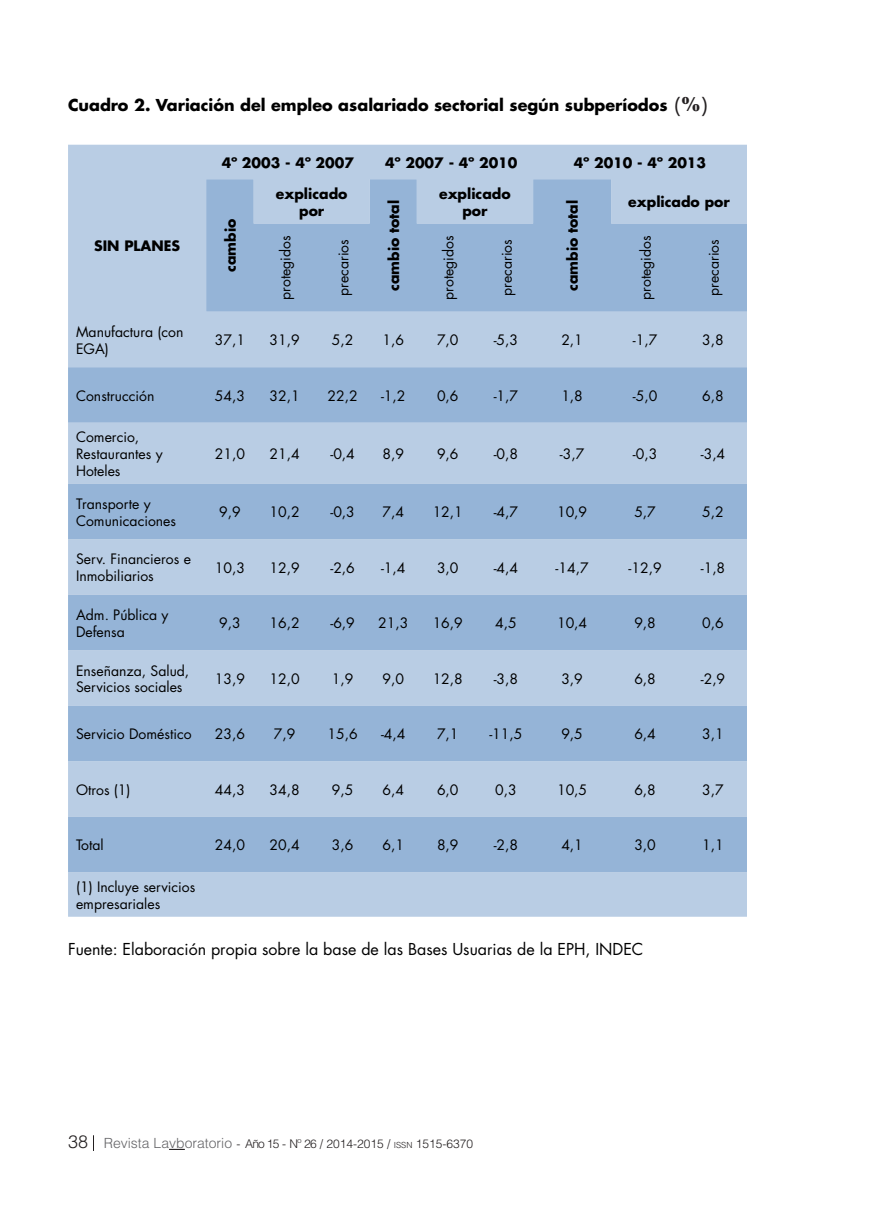
<style>
.page{position:relative;width:879px;height:1219px;background:#fff}
.page>*{position:absolute;margin:0;border:0;box-sizing:border-box;transform-origin:0 0}
.t1{font:300 18px "Helvetica LT Std";color:#231f20}
.t2{font:16px "Futura Std";color:#000}
.t3{font:700 16px "Futura Std";color:#000}
.t4{font:14px/16.8px "Futura Std";color:#000}
.t5{font:700 14px/16.8px "Futura Std";color:#000;text-align:center}
.t6{font:300 12px "Helvetica LT Std";color:#231f20}
.s1{font-family:"Baskerville MT Std";font-size:21px;color:#231f20}
.s2{font-size:14px;color:#656568}
.s3{font-size:8.4px}
</style>
<div class="page">
<svg style="left:93px;top:1135px;width:1px;height:16px"></svg>
<svg style="left:169px;top:1149px;width:16px;height:1px"></svg>
<div style="left:68px;top:145px;width:679px;height:772px;background:#b9cde4"></div>
<svg style="left:68px;top:179px;width:679px;height:693px;background:#a6c0dd"></svg>
<p class="t3" style="left:68px;top:94px;width:642px">Cuadro 2. Variación del empleo asalariado sectorial según subperíodos <span class="s1">(%)</span></p>
<p class="t5" style="left:94px;top:237px;width:88px">SIN PLANES</p>
<p class="t5" style="left:222px;top:154px;width:134px">4º 2003 - 4º 2007</p>
<p class="t5" style="left:385px;top:154px;width:134px">4º 2007 - 4º 2010</p>
<p class="t5" style="left:574px;top:154px;width:134px">4º 2010 - 4º 2013</p>
<p class="t5" style="left:222px;top:272px;width:55px;rotate:-90deg">cambio</p>
<p class="t5" style="left:276px;top:185px;width:73px">explicado por</p>
<p class="t5" style="left:439px;top:185px;width:73px">explicado por</p>
<p class="t5" style="left:564px;top:291px;width:93px;rotate:-90deg">cambio total</p>
<p class="t5" style="left:628px;top:193px;width:103px">explicado por</p>
<p class="t5" style="left:385px;top:291px;width:93px;rotate:-90deg">cambio total</p>
<p class="t4" style="left:277px;top:300px;width:66px;rotate:-90deg">protegidos</p>
<p class="t4" style="left:335px;top:296px;width:58px;rotate:-90deg">precarios</p>
<p class="t4" style="left:440px;top:300px;width:66px;rotate:-90deg">protegidos</p>
<p class="t4" style="left:498px;top:296px;width:58px;rotate:-90deg">precarios</p>
<p class="t4" style="left:637px;top:300px;width:66px;rotate:-90deg">protegidos</p>
<p class="t4" style="left:705px;top:296px;width:58px;rotate:-90deg">precarios</p>
<p class="t4" style="left:76px;top:323px;width:109px">Manufactura (con<br>EGA)</p>
<p class="t4" style="left:215px;top:332px;width:32px">37,1</p>
<p class="t4" style="left:269px;top:332px;width:32px">31,9</p>
<p class="t4" style="left:332px;top:332px;width:23px">5,2</p>
<p class="t4" style="left:382px;top:332px;width:23px">1,6</p>
<p class="t4" style="left:437px;top:332px;width:23px">7,0</p>
<p class="t4" style="left:494px;top:332px;width:26px">-5,3</p>
<p class="t4" style="left:561px;top:332px;width:23px">2,1</p>
<p class="t4" style="left:633px;top:332px;width:26px">-1,7</p>
<p class="t4" style="left:702px;top:332px;width:23px">3,8</p>
<p class="t4" style="left:76px;top:387px;width:80px">Construcción</p>
<p class="t4" style="left:215px;top:387px;width:32px">54,3</p>
<p class="t4" style="left:269px;top:387px;width:32px">32,1</p>
<p class="t4" style="left:327px;top:387px;width:32px">22,2</p>
<p class="t4" style="left:381px;top:387px;width:26px">-1,2</p>
<p class="t4" style="left:437px;top:387px;width:23px">0,6</p>
<p class="t4" style="left:494px;top:387px;width:26px">-1,7</p>
<p class="t4" style="left:561px;top:387px;width:23px">1,8</p>
<p class="t4" style="left:633px;top:387px;width:26px">-5,0</p>
<p class="t4" style="left:702px;top:387px;width:23px">6,8</p>
<p class="t4" style="left:76px;top:429px;width:88px">Comercio,<br>Restaurantes y<br>Hoteles</p>
<p class="t4" style="left:215px;top:446px;width:32px">21,0</p>
<p class="t4" style="left:269px;top:446px;width:32px">21,4</p>
<p class="t4" style="left:330px;top:446px;width:26px">-0,4</p>
<p class="t4" style="left:382px;top:446px;width:23px">8,9</p>
<p class="t4" style="left:437px;top:446px;width:23px">9,6</p>
<p class="t4" style="left:494px;top:446px;width:26px">-0,8</p>
<p class="t4" style="left:560px;top:446px;width:26px">-3,7</p>
<p class="t4" style="left:633px;top:446px;width:26px">-0,3</p>
<p class="t4" style="left:701px;top:446px;width:26px">-3,4</p>
<p class="t4" style="left:76px;top:496px;width:102px">Transporte y<br>Comunicaciones</p>
<p class="t4" style="left:219px;top:504px;width:23px">9,9</p>
<p class="t4" style="left:269px;top:504px;width:32px">10,2</p>
<p class="t4" style="left:330px;top:504px;width:26px">-0,3</p>
<p class="t4" style="left:382px;top:504px;width:23px">7,4</p>
<p class="t4" style="left:433px;top:504px;width:32px">12,1</p>
<p class="t4" style="left:494px;top:504px;width:26px">-4,7</p>
<p class="t4" style="left:557px;top:504px;width:32px">10,9</p>
<p class="t4" style="left:634px;top:504px;width:23px">5,7</p>
<p class="t4" style="left:702px;top:504px;width:23px">5,2</p>
<p class="t4" style="left:76px;top:551px;width:116px">Serv. Financieros e<br>Inmobiliarios</p>
<p class="t4" style="left:215px;top:559px;width:32px">10,3</p>
<p class="t4" style="left:269px;top:559px;width:32px">12,9</p>
<p class="t4" style="left:330px;top:559px;width:26px">-2,6</p>
<p class="t4" style="left:381px;top:559px;width:26px">-1,4</p>
<p class="t4" style="left:437px;top:559px;width:23px">3,0</p>
<p class="t4" style="left:494px;top:559px;width:26px">-4,4</p>
<p class="t4" style="left:555px;top:559px;width:35px">-14,7</p>
<p class="t4" style="left:628px;top:559px;width:35px">-12,9</p>
<p class="t4" style="left:701px;top:559px;width:26px">-1,8</p>
<p class="t4" style="left:76px;top:607px;width:94px">Adm. Pública y<br>Defensa</p>
<p class="t4" style="left:219px;top:615px;width:23px">9,3</p>
<p class="t4" style="left:269px;top:615px;width:32px">16,2</p>
<p class="t4" style="left:330px;top:615px;width:26px">-6,9</p>
<p class="t4" style="left:378px;top:615px;width:32px">21,3</p>
<p class="t4" style="left:433px;top:615px;width:32px">16,9</p>
<p class="t4" style="left:495px;top:615px;width:23px">4,5</p>
<p class="t4" style="left:557px;top:615px;width:32px">10,4</p>
<p class="t4" style="left:634px;top:615px;width:23px">9,8</p>
<p class="t4" style="left:702px;top:615px;width:23px">0,6</p>
<p class="t4" style="left:76px;top:662px;width:115px">Enseñanza, Salud,<br>Servicios sociales</p>
<p class="t4" style="left:215px;top:670px;width:32px">13,9</p>
<p class="t4" style="left:269px;top:670px;width:32px">12,0</p>
<p class="t4" style="left:332px;top:670px;width:23px">1,9</p>
<p class="t4" style="left:382px;top:670px;width:23px">9,0</p>
<p class="t4" style="left:433px;top:670px;width:32px">12,8</p>
<p class="t4" style="left:494px;top:670px;width:26px">-3,8</p>
<p class="t4" style="left:561px;top:670px;width:23px">3,9</p>
<p class="t4" style="left:634px;top:670px;width:23px">6,8</p>
<p class="t4" style="left:701px;top:670px;width:26px">-2,9</p>
<p class="t4" style="left:76px;top:726px;width:117px">Servicio Doméstico</p>
<p class="t4" style="left:215px;top:726px;width:32px">23,6</p>
<p class="t4" style="left:274px;top:726px;width:23px">7,9</p>
<p class="t4" style="left:327px;top:726px;width:32px">15,6</p>
<p class="t4" style="left:381px;top:726px;width:26px">-4,4</p>
<p class="t4" style="left:437px;top:726px;width:23px">7,1</p>
<p class="t4" style="left:489px;top:726px;width:35px">-11,5</p>
<p class="t4" style="left:561px;top:726px;width:23px">9,5</p>
<p class="t4" style="left:634px;top:726px;width:23px">6,4</p>
<p class="t4" style="left:702px;top:726px;width:23px">3,1</p>
<p class="t4" style="left:76px;top:781px;width:56px">Otros (1)</p>
<p class="t4" style="left:215px;top:781px;width:32px">44,3</p>
<p class="t4" style="left:269px;top:781px;width:32px">34,8</p>
<p class="t4" style="left:332px;top:781px;width:23px">9,5</p>
<p class="t4" style="left:382px;top:781px;width:23px">6,4</p>
<p class="t4" style="left:437px;top:781px;width:23px">6,0</p>
<p class="t4" style="left:495px;top:781px;width:23px">0,3</p>
<p class="t4" style="left:557px;top:781px;width:32px">10,5</p>
<p class="t4" style="left:634px;top:781px;width:23px">6,8</p>
<p class="t4" style="left:702px;top:781px;width:23px">3,7</p>
<p class="t4" style="left:76px;top:837px;width:29px">Total</p>
<p class="t4" style="left:215px;top:837px;width:32px">24,0</p>
<p class="t4" style="left:269px;top:837px;width:32px">20,4</p>
<p class="t4" style="left:332px;top:837px;width:23px">3,6</p>
<p class="t4" style="left:382px;top:837px;width:23px">6,1</p>
<p class="t4" style="left:437px;top:837px;width:23px">8,9</p>
<p class="t4" style="left:494px;top:837px;width:26px">-2,8</p>
<p class="t4" style="left:561px;top:837px;width:23px">4,1</p>
<p class="t4" style="left:634px;top:837px;width:23px">3,0</p>
<p class="t4" style="left:702px;top:837px;width:23px">1,1</p>
<p class="t4" style="left:76px;top:878px;width:121px">(1) Incluye servicios empresariales</p>
<p class="t2" style="left:68px;top:939px;width:577px">Fuente: Elaboración propia sobre la base de las Bases Usuarias de la EPH, INDEC</p>
<p class="t1" style="left:68px;top:1130px;width:22px">38</p>
<p class="t6" style="left:104px;top:1136px;width:371px"><span class="s2">Revista Lavboratorio</span> - Año 15 - Nº 26 / 2014-2015 / <span class="s3">ISSN</span> 1515-6370</p>
</div>
